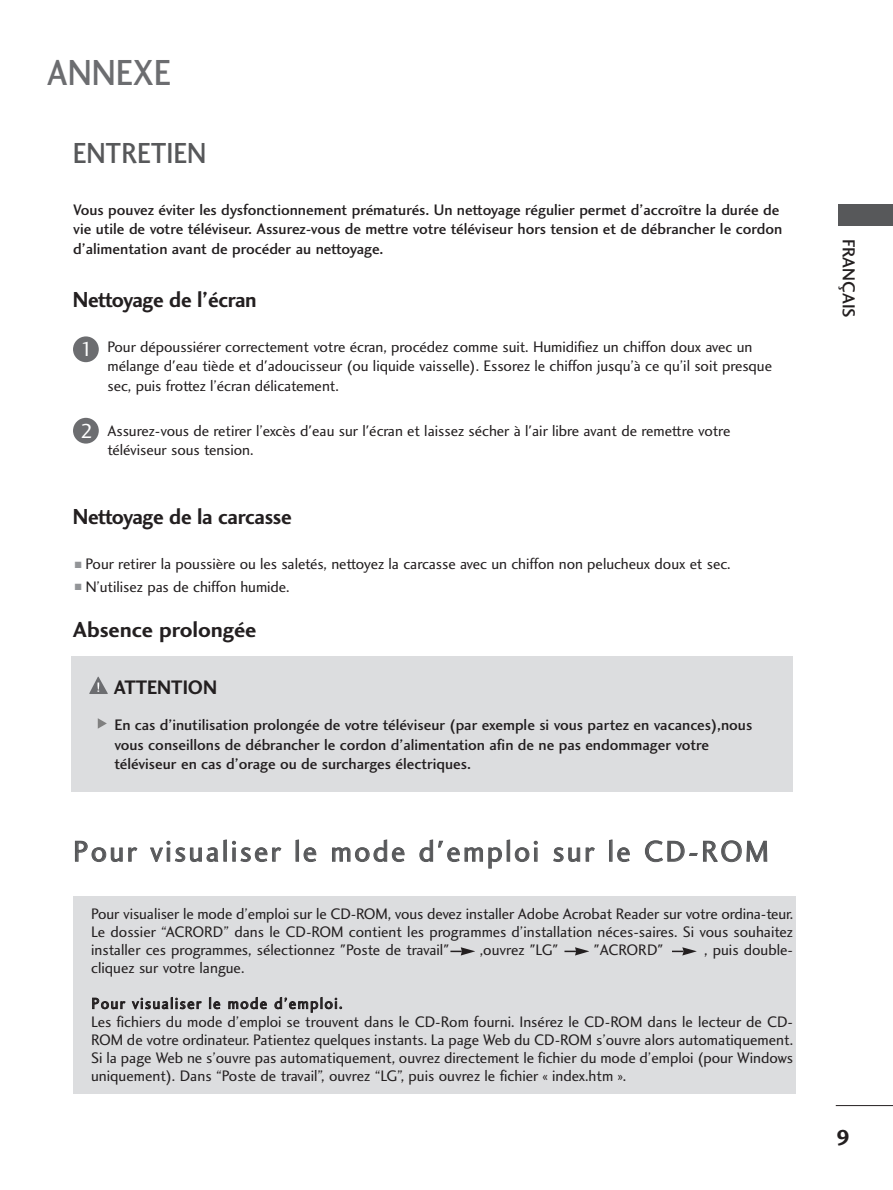
<style>
.page{position:relative;width:893px;height:1190px;background:#fff}
.page>*{position:absolute;margin:0;border:0;box-sizing:border-box;transform-origin:0 0}
.t1{font:37.5px "Charlotte Sans Medium Plain";color:#6c6d70;scale:.9 1}
.t2{font:30px "Charlotte Sans Book Plain";letter-spacing:.08em;color:#57585a}
.t3{font:30px "Charlotte Sans Medium Plain";color:#57585a;scale:.9 1}
.t4{font:22.5px "Charlotte Sans Bold Plain";letter-spacing:-.01em;color:#231f20;scale:.95 1}
.t5{font:22.5px "Charlotte Sans Bold Plain";letter-spacing:-.01em;color:#231f20}
.t6{font:21px "Charlotte Sans Book Plain";color:#fff}
.t7{font:20.25px "Charlotte Sans Bold Plain";color:#231f20;scale:.95 1}
.t8{font:18px "Charlotte Sans Medium Plain";color:#231f20}
.t9{font:15.75px/18px "Charlotte Sans Book Plain";letter-spacing:-.005em;color:#231f20}
.t10{font:15.75px/19.5px "Charlotte Sans Medium Plain";color:#231f20}
.s1{color:#939598}
</style>
<div class="page">
<hr style="left:835px;top:1105px;width:57px;height:1px;background:#231f20">
<div style="left:838px;top:204px;width:54px;height:21px;background:#57585a"></div>
<div style="left:71px;top:656px;width:722px;height:135px;background:#dcdddf"></div>
<svg style="left:98px;top:718px;width:9px;height:10px"></svg>
<svg style="left:89px;top:676px;width:19px;height:18px"></svg>
<div style="left:73px;top:336px;width:26px;height:26px;background:#6c6d70;border-radius:50%"></div>
<div style="left:73px;top:418px;width:26px;height:25px;background:#6c6d70;border-radius:50%"></div>
<div style="left:73px;top:896px;width:723px;height:198px;background:#dcdddf"></div>
<svg style="left:450px;top:947px;width:25px;height:8px"></svg>
<svg style="left:564px;top:947px;width:25px;height:8px"></svg>
<svg style="left:672px;top:947px;width:24px;height:8px"></svg>
<h1 class="t1" style="left:47px;top:58px;width:139px">ANNEXE</h1>
<h2 class="t3" style="left:73px;top:142px;width:150px">ENTRETIEN</h2>
<p class="t10" style="left:73px;top:201px;width:710px">Vous pouvez éviter les dysfonctionnement prématurés. Un nettoyage régulier permet d’accroître la durée de vie utile de votre téléviseur. Assurez-vous de mettre votre téléviseur hors tension et de débrancher le cordon d’alimentation avant de procéder au nettoyage.</p>
<h3 class="t4" style="left:73px;top:291px;width:195px">Nettoyage de l’écran</h3>
<p class="t9" style="left:107px;top:338px;width:666px;line-height:19.5px">Pour dépoussiérer correctement votre écran, procédez comme suit. Humidifiez un chiffon doux avec un mélange d'eau tiède et d'adoucisseur (ou liquide vaisselle). Essorez le chiffon jusqu’à ce qu’il soit presque sec, puis frottez l’écran délicatement.</p>
<p class="t9" style="left:107px;top:422px;width:624px;line-height:19.5px">Assurez-vous de retirer l’excès d'eau sur l'écran et laissez sécher à l'air libre avant de remettre votre téléviseur sous tension.</p>
<h3 class="t6" style="left:80px;top:341px;width:14px">1</h3>
<h3 class="t6" style="left:80px;top:422px;width:14px">2</h3>
<h3 class="t4" style="left:73px;top:508px;width:232px">Nettoyage de la carcasse</h3>
<p class="t9" style="left:75px;top:556px;width:657px"><span class="s1">■</span> Pour retirer la poussière ou les saletés, nettoyez la carcasse avec un chiffon non pelucheux doux et sec.</p>
<p class="t9" style="left:75px;top:579px;width:216px"><span class="s1">■</span> N’utilisez pas de chiffon humide.</p>
<h3 class="t5" style="left:73px;top:620px;width:185px">Absence prolongée</h3>
<p class="t7" style="left:114px;top:679px;width:110px">ATTENTION</p>
<p class="t10" style="left:114px;top:716px;width:639px">En cas d’inutilisation prolongée de votre téléviseur (par exemple si vous partez en vacances),nous vous conseillons de débrancher le cordon d’alimentation afin de ne pas endommager votre téléviseur en cas d’orage ou de surcharges électriques.</p>
<h2 class="t2" style="left:73px;top:840px;width:697px">Pour visualiser le mode d'emploi sur le CD-ROM</h2>
<p class="t9" style="left:91px;top:906px;width:703px;text-align:justify">Pour visualiser le mode d’emploi sur le CD-ROM, vous devez installer Adobe Acrobat Reader sur votre ordina-teur.<br>Le dossier “ACRORD” dans le CD-ROM contient les programmes d’installation néces-saires. Si vous souhaitez installer ces programmes, sélectionnez "Poste de travail"</p>
<p class="t9" style="left:480px;top:942px;width:80px">,ouvrez "LG"</p>
<p class="t9" style="left:594px;top:942px;width:71px">"ACRORD"</p>
<p class="t9" style="left:704px;top:942px;width:90px">, puis double-</p>
<p class="t9" style="left:91px;top:960px;width:155px">cliquez sur votre langue.</p>
<p class="t9" style="left:91px;top:995px;width:703px">Pour visualiser le mode d’emploi.<br>Les fichiers du mode d’emploi se trouvent dans le CD-Rom fourni. Insérez le CD-ROM dans le lecteur de CD-ROM de votre ordinateur. Patientez quelques instants. La page Web du CD-ROM s’ouvre alors automatiquement.<br>Si la page Web ne s’ouvre pas automatiquement, ouvrez directement le fichier du mode d’emploi (pour Windows uniquement). Dans “Poste de travail”, ouvrez “LG”, puis ouvrez le fichier « index.htm ».</p>
<p class="t8" style="left:855px;top:239px;width:81px;rotate:90deg">FRANÇAIS</p>
<h3 class="t5" style="left:836px;top:1128px;width:15px">9</h3>
</div>
